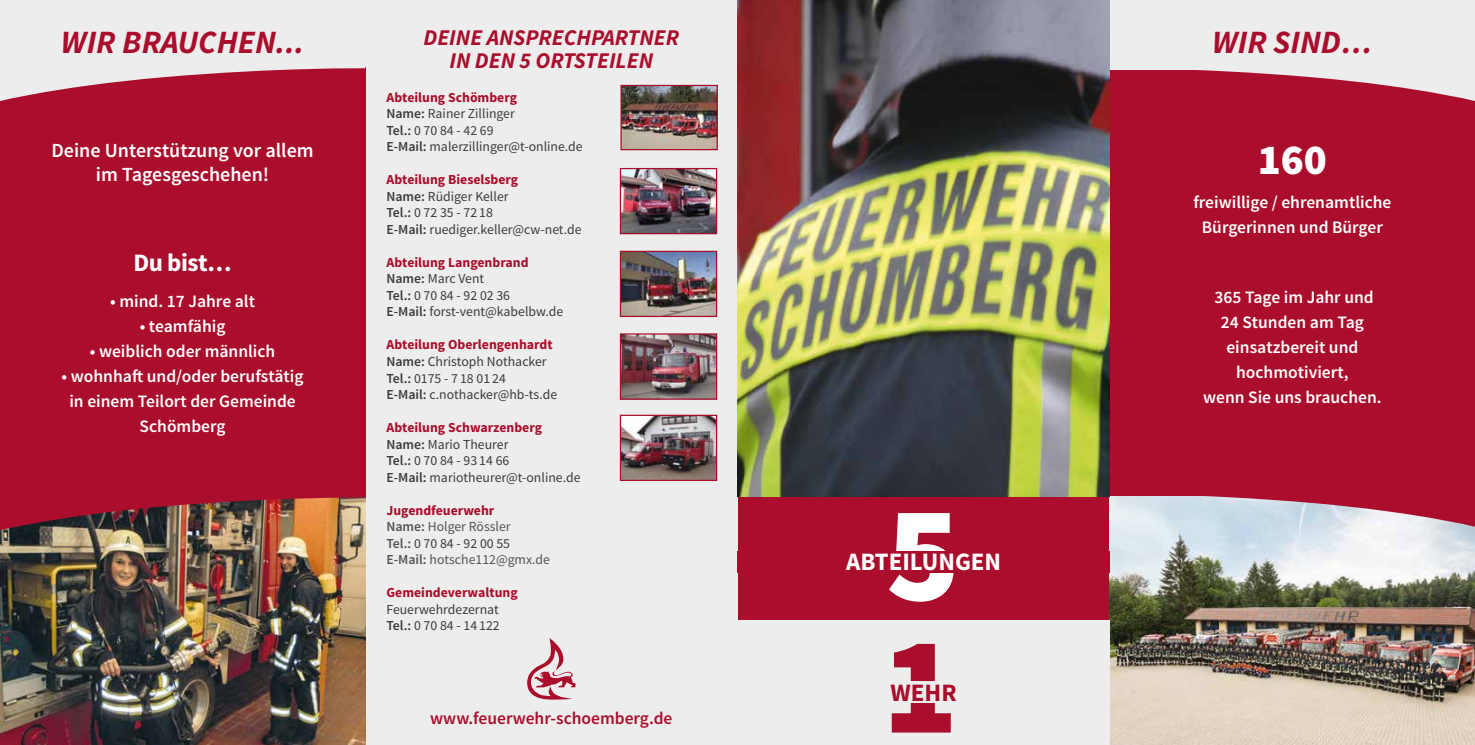
<style>
.page{position:relative;width:1475px;height:745px;background:#fff}
.page>*{position:absolute;margin:0;border:0;box-sizing:border-box;transform-origin:0 0}
.t1{font:900 42.75px "Source Sans Pro";color:#fff}
.t2{font:italic 700 32.5px "Source Sans Pro";color:#aa0e2c}
.t3{font:700 25px "Source Sans Pro";color:#fff}
.t4{font:700 25px "Source Sans Pro";color:#aa0e2c}
.t5{font:italic 700 22.5px/22.5px "Source Sans Pro";color:#aa0e2c;text-align:center}
.t6{font:600 20px/23.8px "Source Sans Pro";color:#fff;text-align:center}
.t7{font:600 17.5px/25px "Source Sans Pro";color:#fff;text-align:center}
.t8{font:600 17.5px "Source Sans Pro";color:#aa0e2c}
.t9{font:13.75px/16.5px "Source Sans Pro";color:#3c3c3b}
.t10{font:13.75px/16.5px "Source Sans Pro";color:#555454}
.t11{font:700 13.75px "Source Sans Pro";color:#aa0e2c}
.s1{font-weight:700;color:#aa0e2c}
.s2{font-weight:600}
.s3{color:#3c3c3b}
</style>
<div class="page">
<div style="left:737px;top:496px;width:372px;height:124px;background:#aa0e2c"></div>
<div style="left:0;top:0;width:365px;height:496px;background:#ededed"></div>
<div style="left:365px;top:0;width:372px;height:744px;background:#ededed"></div>
<div style="left:1109px;top:0;width:365px;height:500px;background:#ededed"></div>
<div style="left:0;top:67px;width:365px;height:439px;background:#aa0e2c"></div>
<div style="left:1109px;top:71px;width:365px;height:436px;background:#aa0e2c"></div>
<img style="left:1109px;top:529px;width:365px;height:215px">
<img style="left:0;top:532px;width:365px;height:212px">
<img style="left:622px;top:87px;width:93px;height:61px">
<div style="left:620px;top:85px;width:97px;height:65px;border:1px solid #aa0e2c"></div>
<img style="left:621px;top:170px;width:94px;height:62px">
<div style="left:619px;top:168px;width:98px;height:66px;border:1px solid #aa0e2c"></div>
<img style="left:621px;top:252px;width:94px;height:63px">
<div style="left:619px;top:250px;width:98px;height:67px;border:1px solid #aa0e2c"></div>
<img style="left:621px;top:335px;width:94px;height:62px">
<div style="left:619px;top:333px;width:98px;height:66px;border:1px solid #aa0e2c"></div>
<img style="left:621px;top:416px;width:94px;height:62px">
<div style="left:619px;top:414px;width:98px;height:66px;border:1px solid #aa0e2c"></div>
<img style="left:0;top:497px;width:365px;height:35px">
<svg style="left:1109px;top:489px;width:365px;height:40px"></svg>
<svg style="left:0;top:67px;width:365px;height:34px"></svg>
<svg style="left:1109px;top:64px;width:365px;height:40px"></svg>
<div style="left:737px;top:620px;width:372px;height:124px;background:#ededed"></div>
<svg style="left:889px;top:513px;width:64px;height:88px"></svg>
<div style="left:737px;top:550px;width:372px;height:22px;background:#aa0e2c"></div>
<svg style="left:891px;top:643px;width:59px;height:89px"></svg>
<div style="left:737px;top:681px;width:372px;height:21px;background:#ededed"></div>
<svg style="left:527px;top:638px;width:48px;height:61px"></svg>
<img style="left:737px;top:0;width:372px;height:496px">
<h3 class="t5" style="left:423px;top:26px;width:257px">DEINE ANSPRECHPARTNER<br>IN DEN 5 ORTSTEILEN</h3>
<h2 class="t2" style="left:61px;top:21px;width:245px">WIR BRAUCHEN...</h2>
<h2 class="t2" style="left:1211px;top:21px;width:162px">WIR SIND…</h2>
<h3 class="t6" style="left:51px;top:139px;width:264px">Deine Unterstützung vor allem im Tagesgeschehen!</h3>
<h3 class="t3" style="left:133px;top:246px;width:100px">Du bist…</h3>
<p class="t7" style="left:110px;top:289px;width:146px">• mind. 17 Jahre alt</p>
<p class="t7" style="left:140px;top:314px;width:87px">• teamfähig</p>
<p class="t7" style="left:90px;top:339px;width:187px">• weiblich oder männlich</p>
<p class="t7" style="left:62px;top:364px;width:243px">• wohnhaft und/oder berufstätig in einem Teilort der Gemeinde<br>Schömberg</p>
<p class="t9" style="left:386px;top:89px;width:198px"><span class="s1">Abteilung Schömberg<br></span><span class="s2">Name:</span> Rainer Zillinger<br><span class="s2">Tel.:</span> 0 70 84 - 42 69<br><span class="s2">E-Mail:</span> malerzillinger@t-online.de</p>
<p class="t9" style="left:386px;top:171px;width:196px"><span class="s1">Abteilung Bieselsberg<br></span><span class="s2">Name:</span> Rüdiger Keller<br><span class="s2">Tel.:</span> 0 72 35 - 72 18<br><span class="s2">E-Mail:</span> ruediger.keller@cw-net.de</p>
<p class="t9" style="left:386px;top:254px;width:178px"><span class="s1">Abteilung Langenbrand<br></span><span class="s2">Name:</span> Marc Vent<br><span class="s2">Tel.:</span> 0 70 84 - 92 02 36<br><span class="s2">E-Mail:</span> forst-vent@kabelbw.de</p>
<p class="t9" style="left:386px;top:336px;width:172px"><span class="s1">Abteilung Oberlengenhardt<br></span><span class="s2">Name:</span> Christoph Nothacker<br><span class="s2">Tel.:</span> 0175 - 7 18 01 24<br><span class="s2">E-Mail:</span> c.nothacker@hb-ts.de</p>
<p class="t9" style="left:386px;top:419px;width:195px"><span class="s1">Abteilung Schwarzenberg<br></span><span class="s2">Name:</span> Mario Theurer<br><span class="s2">Tel.:</span> 0 70 84 - 93 14 66<br><span class="s2">E-Mail:</span> mariotheurer@t-online.de</p>
<p class="t10" style="left:386px;top:501px;width:165px"><span class="s1">Jugendfeuerwehr<br></span><span class="s2">Name:</span> Holger Rössler<br><span class="s2">Tel.:</span> <span class="s3">0 70 84 - 92 00 55<br></span><span class="s2">E-Mail:</span> hotsche112@gmx.de</p>
<p class="t11" style="left:386px;top:583px;width:133px">Gemeindeverwaltung</p>
<p class="t9" style="left:386px;top:600px;width:115px">Feuerwehrdezernat<br><span class="s2">Tel.:</span> 0 70 84 - 14 122</p>
<p class="t8" style="left:430px;top:706px;width:244px">www.feuerwehr-schoemberg.de</p>
<h3 class="t3" style="left:846px;top:545px;width:157px">ABTEILUNGEN</h3>
<h3 class="t4" style="left:890px;top:676px;width:68px">WEHR</h3>
<h1 class="t1" style="left:1257px;top:132px;width:71px">160</h1>
<p class="t7" style="left:1193px;top:190px;width:199px">freiwillige / ehrenamtliche<br>Bürgerinnen und Bürger</p>
<p class="t7" style="left:1202px;top:285px;width:180px">365 Tage im Jahr und<br>24 Stunden am Tag einsatzbereit und hochmotiviert,<br>wenn Sie uns brauchen.</p>
</div>
